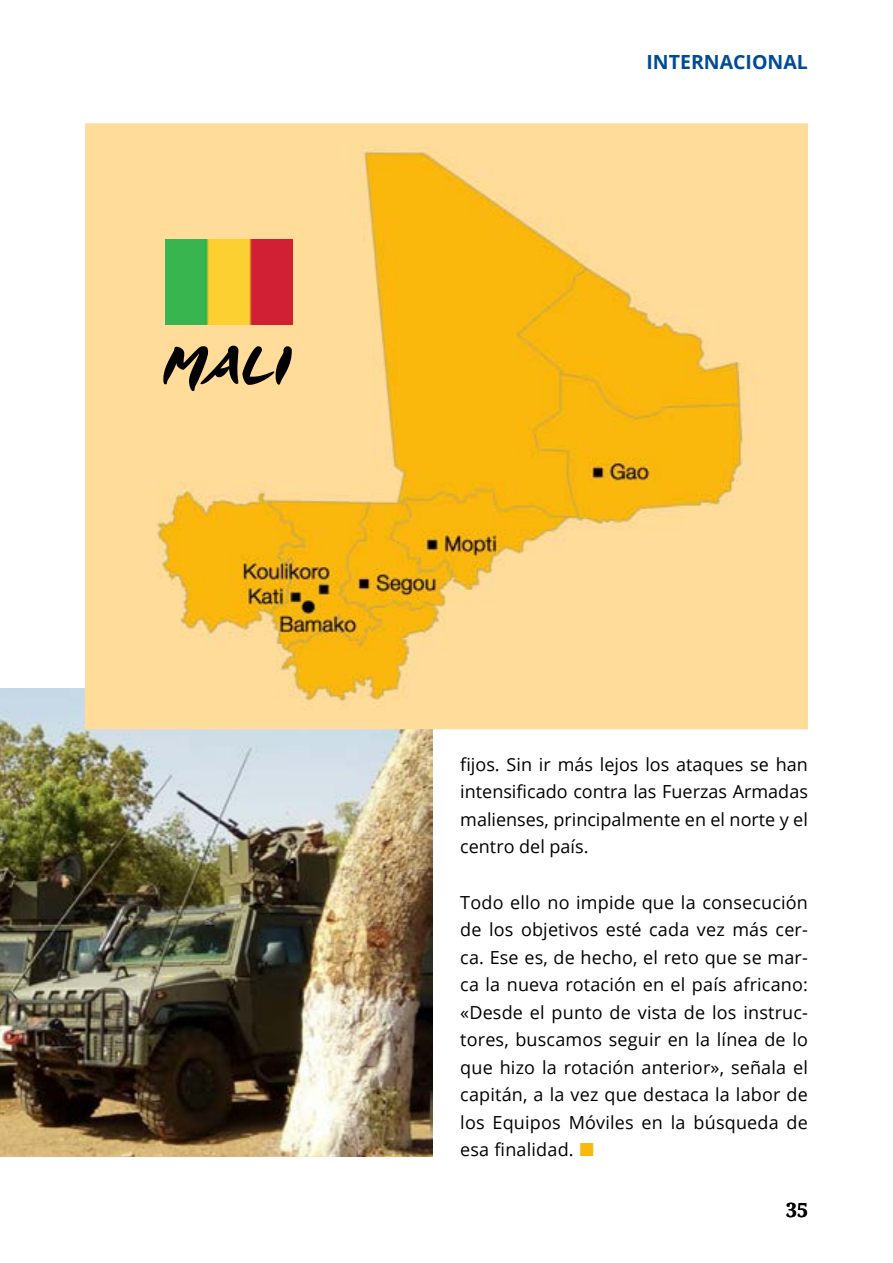
<style>
.page{position:relative;width:893px;height:1263px;background:#fff}
.page>*{position:absolute;margin:0;border:0;box-sizing:border-box;transform-origin:0 0}
.t1{font:700 19.5px "Open Sans";color:#004b97}
.t2{font:700 19.5px "Droid Serif";color:#000}
.t3{font:18px/27.6px "Open Sans";letter-spacing:.005em;color:#000;text-align:justify}
</style>
<div class="page">
<img style="left:0;top:688px;width:433px;height:468px">
<img style="left:85px;top:123px;width:723px;height:606px">
<svg style="left:163px;top:346px;width:129px;height:45px;background:#9d885f"></svg>
<img style="left:165px;top:239px;width:128px;height:85px">
<p class="t1" style="left:646px;top:48px;width:163px">INTERNACIONAL</p>
<p class="t3" style="left:460px;top:750px;width:349px">fijos. Sin ir más lejos los ataques se han intensificado contra las Fuerzas Armadas malienses, principalmente en el norte y el centro del país.</p>
<p class="t3" style="left:460px;top:888px;width:349px">Todo ello no impide que la consecución de los objetivos esté cada vez más cer&shy;ca. Ese es, de hecho, el reto que se mar&shy;ca la nueva rotación en el país africano: «Desde el punto de vista de los instruc&shy;tores, buscamos seguir en la línea de lo que hizo la rotación anterior», señala el capitán, a la vez que destaca la labor de los Equipos Móviles en la búsqueda de esa finalidad.</p>
<p class="t2" style="left:786px;top:1199px;width:23px">35</p>
</div>
